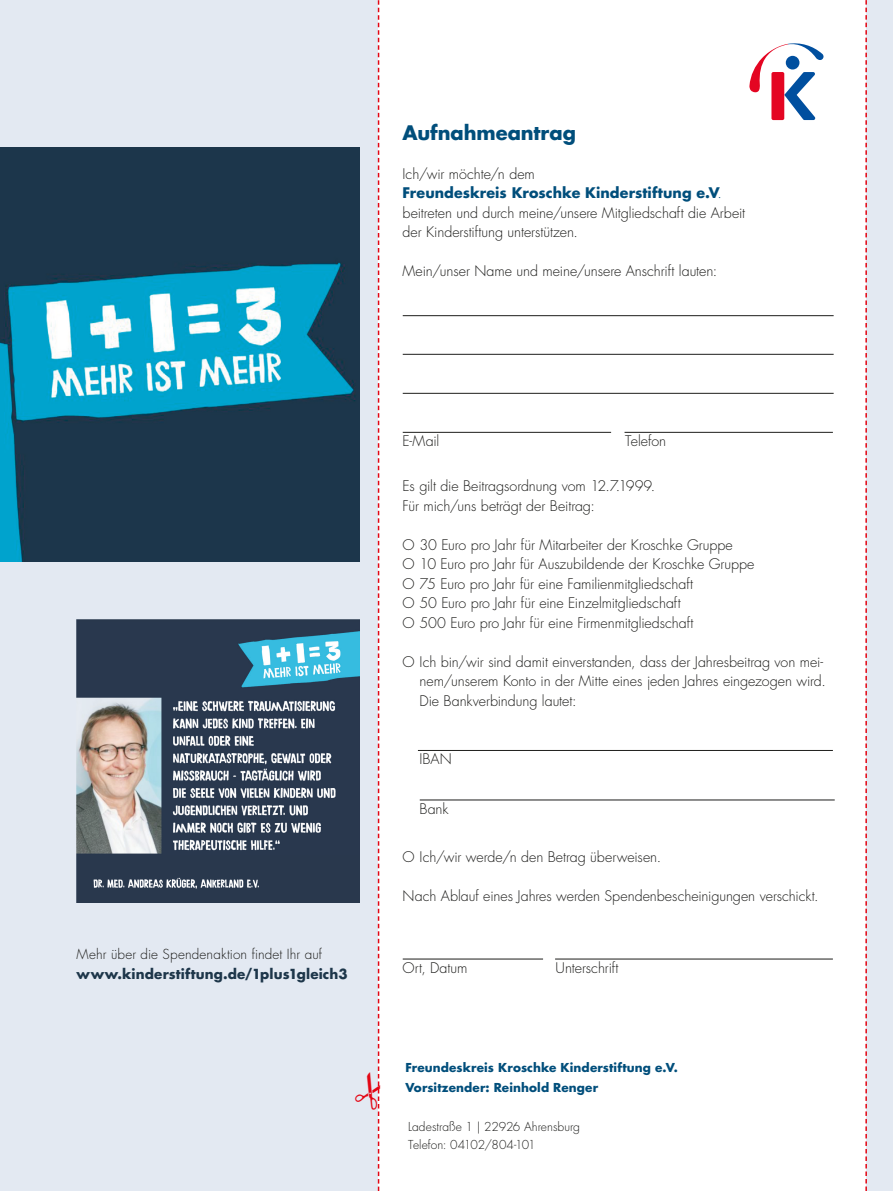
<style>
.page{position:relative;width:893px;height:1191px;background:#e3e9f2}
.page>*{position:absolute;margin:0;border:0;box-sizing:border-box;transform-origin:0 0}
.t1{font:700 19.5px "Futura Std";letter-spacing:-.005em;color:#004e7b}
.t2{font:300 14.25px/19.5px "Futura Std";letter-spacing:-.005em;color:#1d1d1b}
.t3{font:700 13.5px "Futura Std";letter-spacing:.01em;color:#1d364a}
.t4{font:300 13.5px "Futura Std";letter-spacing:.01em;color:#1d1d1b}
.t5{font:500 12.75px "Absara";color:#1d1d1b}
.t6{font:700 12px/19.5px "Futura Std";letter-spacing:.01em;color:#004e7b}
.t7{font:300 12px/18px "Futura Std";color:#1d1d1b}
.s1{font-weight:700;color:#004e7b}
.s2{color:#004e7b}
</style>
<div class="page">
<div style="left:380px;top:0;width:487px;height:1191px;background:#fff"></div>
<hr style="left:403px;top:315px;width:431px;height:1px;background:#1d1d1b">
<hr style="left:403px;top:354px;width:431px;height:1px;background:#1d1d1b">
<hr style="left:403px;top:393px;width:431px;height:1px;background:#1d1d1b">
<hr style="left:403px;top:432px;width:208px;height:1px;background:#1d1d1b">
<hr style="left:624px;top:432px;width:209px;height:1px;background:#1d1d1b">
<hr style="left:418px;top:750px;width:415px;height:1px;background:#1d1d1b">
<hr style="left:420px;top:799px;width:415px;height:1px;background:#1d1d1b">
<hr style="left:403px;top:958px;width:140px;height:1px;background:#1d1d1b">
<hr style="left:555px;top:958px;width:278px;height:1px;background:#1d1d1b">
<svg style="left:749px;top:44px;width:76px;height:76px;background:#d1b9cb"></svg>
<div style="left:819px;top:77px;width:11px;height:45px;background:#fff"></div>
<img style="left:0;top:147px;width:355px;height:414px">
<img style="left:77px;top:620px;width:278px;height:283px">
<svg style="left:355px;top:0;width:25px;height:1191px"></svg>
<h1 class="t1" style="left:403px;top:120px;width:175px">Aufnahmeantrag</h1>
<p class="t2" style="left:403px;top:164px;width:344px">Ich/wir möchte/n dem<br><span class="s1">Freundeskreis Kroschke Kinderstiftung e.V</span><span class="s2">. </span>beitreten und durch meine/unsere Mitgliedschaft die Arbeit der Kinderstiftung unterstützen.</p>
<p class="t2" style="left:403px;top:262px;width:316px">Mein/unser Name und meine/unsere Anschrift lauten:</p>
<p class="t4" style="left:77px;top:946px;width:247px">Mehr über die Spendenaktion ndet Ihr auf</p>
<p class="t3" style="left:77px;top:964px;width:273px">www.kinderstiftung.de/1plus1gleich3</p>
<p class="t2" style="left:403px;top:431px;width:38px">E-Mail</p>
<p class="t2" style="left:625px;top:431px;width:43px">Telefon</p>
<p class="t2" style="left:403px;top:476px;width:254px">Es gilt die Beitragsordnung vom 12.7.1999.<br>Für mich/uns beträgt der Beitrag:</p>
<p class="t2" style="left:403px;top:535px;width:354px">O 30 Euro pro Jahr für Mitarbeiter der Kroschke Gruppe<br>O 10 Euro pro Jahr für Auszubildende der Kroschke Gruppe O 75 Euro pro Jahr für eine Familienmitgliedschaft<br>O 50 Euro pro Jahr für eine Einzelmitgliedschaft<br>O 500 Euro pro Jahr für eine Firmenmitgliedschaft</p>
<p class="t2" style="left:420px;top:652px;width:408px;text-indent:-17px">O Ich bin/wir sind damit einverstanden, dass der Jahresbeitrag von mei&shy;nem/unserem Konto in der Mitte eines jeden Jahres eingezogen wird.<br>Die Bankverbindung lautet:</p>
<p class="t2" style="left:420px;top:749px;width:34px">IBAN</p>
<p class="t2" style="left:420px;top:799px;width:31px">Bank</p>
<p class="t2" style="left:403px;top:847px;width:260px">O Ich/wir werde/n den Betrag überweisen.</p>
<p class="t2" style="left:403px;top:886px;width:417px">Nach Ablauf eines Jahres werden Spendenbescheinigungen verschickt.</p>
<p class="t2" style="left:403px;top:958px;width:67px">Ort, Datum</p>
<p class="t2" style="left:556px;top:958px;width:64px">Unterschrift</p>
<p class="t6" style="left:405px;top:1058px;width:274px">Freundeskreis Kroschke Kinderstiftung e.V.<br>Vorsitzender: Reinhold Renger</p>
<p class="t7" style="left:408px;top:1117px;width:173px">Ladestraße 1 | 22926 Ahrensburg<br>Telefon: 04102/804-101</p>
<p class="t5" style="left:430px;top:1136px;width:33px">– 19 –</p>
</div>
